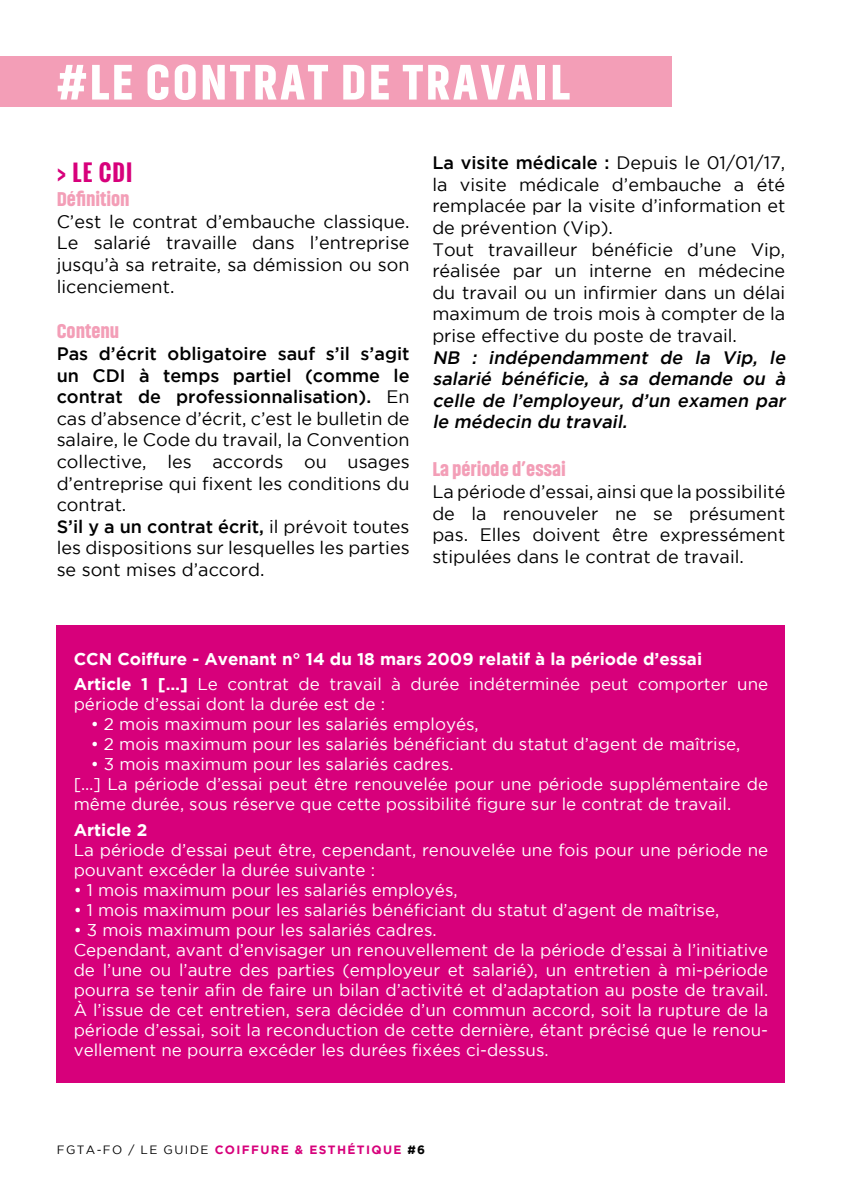
<style>
.page{position:relative;width:842px;height:1191px;background:#fff}
.page>*{position:absolute;margin:0;border:0;box-sizing:border-box;transform-origin:0 0}
.t1{font:900 50px "Akhand";letter-spacing:.05em;color:#fff}
.t2{font:700 22px "Oswald";color:#d7007b}
.t3{font:900 20px "Akhand";color:#f39eb7}
.t4{font:18px/21.6px "Gotham";color:#000;text-align:justify}
.t5{font:italic 500 18px/21.6px "Gotham";color:#000;text-align:justify}
.t6{font:17px/20px "Gotham";color:#fff}
.t7{font:700 17px/25.6px "Gotham";color:#fff}
.t8{font:700 12px "Gotham";letter-spacing:.115em;color:#d7007b}
.s1{font-weight:500}
.s2{font-weight:400}
.s3{font-weight:400;color:#000}
.s4{color:#000}
</style>
<div class="page">
<div style="left:0;top:56px;width:672px;height:50px;background:#f39eb7"></div>
<div style="left:57px;top:625px;width:728px;height:458px;background:#d7007b"></div>
<h1 class="t1" style="left:57px;top:55px;width:515px">#LE CONTRAT DE TRAVAIL</h1>
<p class="t2" style="left:57px;top:156px;width:77px">&gt; LE CDI</p>
<p class="t3" style="left:57px;top:188px;width:75px">Définition</p>
<p class="t4" style="left:57px;top:210px;width:354px">C’est le contrat d’embauche classique.<br>Le salarié travaille dans l’entreprise jusqu’à sa retraite, sa démission ou son licenciement.</p>
<p class="t3" style="left:57px;top:320px;width:64px">Contenu</p>
<p class="t4" style="left:57px;top:342px;width:354px;text-align:left"><span class="s1">Pas d’écrit obligatoire sauf s’il s’agit un CDI à temps partiel (comme le contrat de professionnalisation).</span> En cas d’absence d’écrit, c’est le bulletin de salaire, le Code du travail, la Convention collective, les accords ou usages d’entreprise qui fixent les conditions du contrat.<br><span class="s1">S’il y a un contrat écrit,</span> il prévoit toutes les dispositions sur lesquelles les parties se sont mises d’accord.</p>
<p class="t4" style="left:432px;top:152px;width:354px;text-align:left"><span class="s1">La visite médicale :</span> Depuis le 01/01/17, la visite médicale d’embauche a été remplacée par la visite d’information et de prévention (Vip).<br>Tout travailleur bénéficie d’une Vip, réalisée par un interne en médecine du travail ou un infirmier dans un délai maximum de trois mois à compter de la prise effective du poste de travail.</p>
<p class="t5" style="left:432px;top:346px;width:358px">NB : indépendamment de la Vip, le salarié bénéficie, à sa demande ou à celle de l’employeur, d’un examen par le médecin du travail.</p>
<p class="t3" style="left:432px;top:458px;width:135px">La période d’essai</p>
<p class="t4" style="left:432px;top:480px;width:354px">La période d’essai, ainsi que la possibilité de la renouveler ne se présument pas. Elles doivent être expressément stipulées dans le contrat de travail.</p>
<p class="t7" style="left:74px;top:645px;width:696px">CCN Coiffure - Avenant n° 14 du 18 mars 2009 relatif à la période d’essai<br>Article 1 […] <span class="s2">Le contrat de travail à durée indéterminée peut comporter une</span></p>
<p class="t6" style="left:74px;top:694px;width:313px">période d’essai dont la durée est de :</p>
<p class="t6" style="left:91px;top:714px;width:389px">• 2 mois maximum pour les salariés employés,</p>
<p class="t6" style="left:91px;top:734px;width:651px">• 2 mois maximum pour les salariés bénéficiant du statut d’agent de maîtrise,</p>
<p class="t6" style="left:74px;top:754px;width:696px;text-indent:17px">• 3 mois maximum pour les salariés cadres.<br>[…] La période d’essai peut être renouvelée pour une période supplémentaire de même durée, sous réserve que cette possibilité figure sur le contrat de travail.</p>
<p class="t7" style="left:74px;top:817px;width:75px">Article 2</p>
<p class="t6" style="left:74px;top:839px;width:696px">La période d’essai peut être, cependant, renouvelée une fois pour une période ne pouvant excéder la durée suivante :</p>
<p class="t6" style="left:74px;top:879px;width:385px">• 1 mois maximum pour les salariés employés,</p>
<p class="t6" style="left:74px;top:899px;width:647px">• 1 mois maximum pour les salariés bénéficiant du statut d’agent de maîtrise,</p>
<p class="t6" style="left:74px;top:919px;width:696px">• 3 mois maximum pour les salariés cadres.<br>Cependant, avant d’envisager un renouvellement de la période d’essai à l’initiative de l’une ou l’autre des parties (employeur et salarié), un entretien à mi-période pourra se tenir afin de faire un bilan d’activité et d’adaptation au poste de travail.<br>À l’issue de cet entretien, sera décidée d’un commun accord, soit la rupture de la période d’essai, soit la reconduction de cette dernière, étant précisé que le renou&shy;vellement ne pourra excéder les durées fixées ci-dessus.</p>
<p class="t8" style="left:57px;top:1143px;width:370px"><span class="s3">FGTA-FO / LE GUIDE</span> COIFFURE &amp; ESTHÉTIQUE <span class="s4">#6</span></p>
</div>
